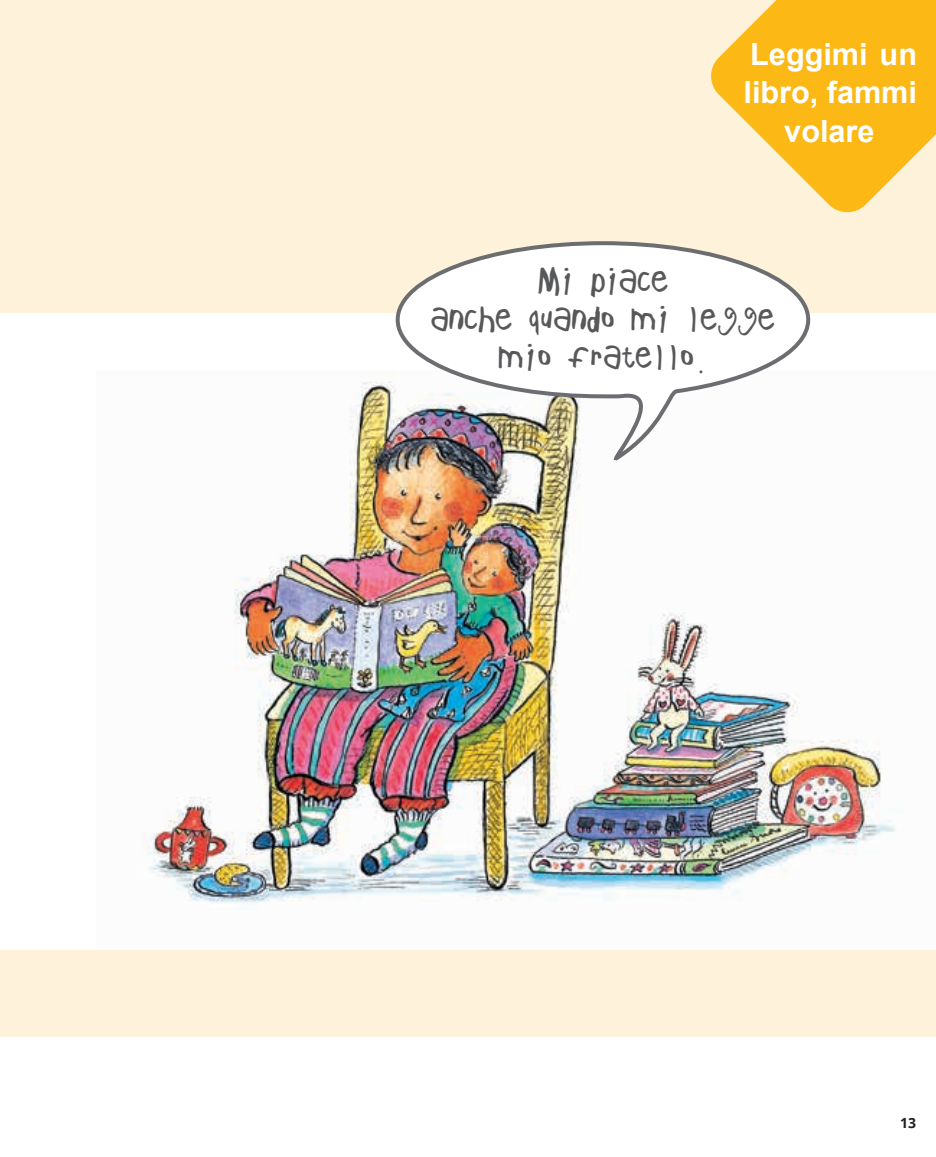
<style>
.page{position:relative;width:936px;height:1157px;background:#fff}
.page>*{position:absolute;margin:0;border:0;box-sizing:border-box;transform-origin:0 0}
.t1{font:32px/38.2px "Childs Play Age Seven";color:#57585a;text-align:center}
.t2{font:700 30.6px/38.2px "Arial";color:#fff;text-align:center}
.t3{font:700 14px "Open Sans";color:#231f20}
</style>
<div class="page">
<div style="left:0;top:0;width:935px;height:1036px;background:#fef3da"></div>
<svg style="left:711px;top:0;width:224px;height:213px;fill:#fcb814"></svg>
<div style="left:0;top:313px;width:935px;height:636px;background:#fff"></div>
<img style="left:144px;top:372px;width:752px;height:531px">
<svg style="left:393px;top:241px;width:419px;height:221px"></svg>
<p class="t2" style="left:743px;top:36px;width:175px">Leggimi un libro, fammi volare</p>
<p class="t1" style="left:431px;top:262px;width:345px">Mi piace<br>anche quando mi legge mio fratello.</p>
<p class="t3" style="left:899px;top:1113px;width:17px">13</p>
</div>
